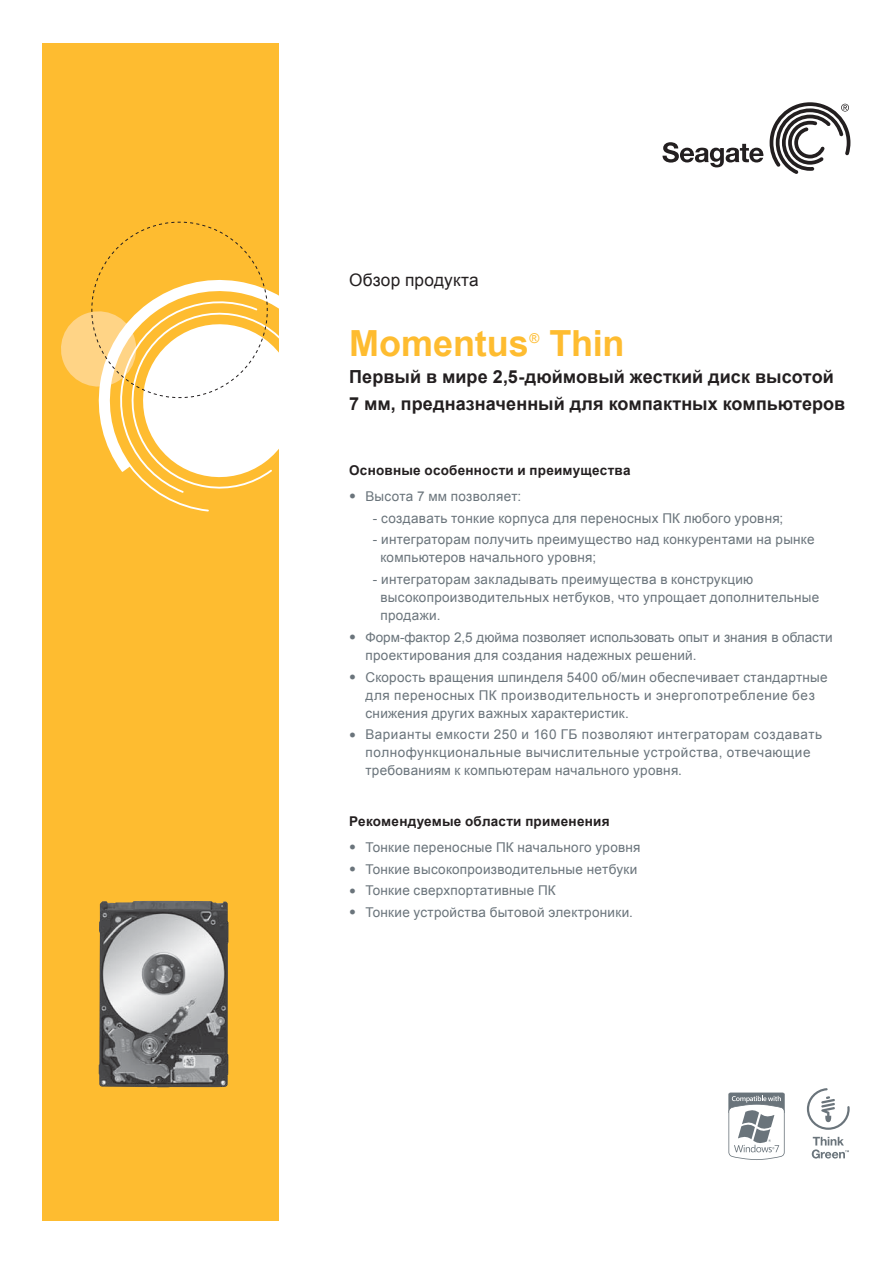
<style>
.page{position:relative;width:893px;height:1263px;background:#fff}
.page>*{position:absolute;margin:0;border:0;box-sizing:border-box;transform-origin:0 0}
.t1{font:700 36px "Arial";letter-spacing:-.005em;color:#febc30}
.t2{font:700 18px/27px "Arial";letter-spacing:.005em;color:#231f20}
.t3{font:17.25px "Arial";letter-spacing:.01em;color:#231f20}
.t4{font:13.5px/18px "Arial";letter-spacing:.02em;color:#6a747b}
.t5{font:13.5px/18px "Arial";color:#6a747b}
.t6{font:700 13.5px "Arial";letter-spacing:.015em;color:#231f20}
.t7{font:13.5px "Arial";color:#febc30}
.s1{font-size:19.5px}
</style>
<div class="page">
<div style="left:43px;top:43px;width:236px;height:1177px;background:#febc30"></div>
<img style="left:99px;top:901px;width:130px;height:186px">
<svg style="left:807px;top:1088px;width:43px;height:42px"></svg>
<svg style="left:812px;top:1137px;width:37px;height:21px"></svg>
<svg style="left:728px;top:1092px;width:57px;height:68px"></svg>
<svg style="left:61px;top:221px;width:218px;height:272px"></svg>
<svg style="left:662px;top:142px;width:102px;height:25px"></svg>
<svg style="left:770px;top:102px;width:80px;height:72px"></svg>
<p class="t3" style="left:349px;top:268px;width:131px">Обзор продукта</p>
<h1 class="t1" style="left:349px;top:320px;width:181px">Momentus</h1>
<p class="t7" style="left:529px;top:329px;width:11px">®</p>
<h1 class="t1" style="left:549px;top:320px;width:77px">Thin</h1>
<h2 class="t2" style="left:349px;top:364px;width:497px">Первый в мире 2,5-дюймовый жесткий диск высотой<br>7 мм, предназначенный для компактных компьютеров</h2>
<p class="t6" style="left:349px;top:462px;width:283px">Основные особенности и преимущества</p>
<p class="t4" style="left:349px;top:487px;width:174px"><span class="s1">•</span> Высота 7 мм позволяет:</p>
<p class="t4" style="left:373px;top:509px;width:412px">- создавать тонкие корпуса для переносных ПК любого уровня;</p>
<p class="t4" style="left:380px;top:531px;width:435px;text-indent:-8px">- интеграторам получить преимущество над конкурентами на рынке компьютеров начального уровня;</p>
<p class="t4" style="left:380px;top:570px;width:440px;text-indent:-8px">- интеграторам закладывать преимущества в конструкцию высокопроизводительных нетбуков, что упрощает дополнительные продажи.</p>
<p class="t5" style="left:365px;top:628px;width:469px;text-indent:-16px"><span class="s1">•</span> Форм-фактор 2,5 дюйма позволяет использовать опыт и знания в области проектирования для создания надежных решений.</p>
<p class="t4" style="left:365px;top:668px;width:464px;text-indent:-16px"><span class="s1">•</span> Скорость вращения шпинделя 5400 об/мин обеспечивает стандартные для переносных ПК производительность и энергопотребление без снижения других важных характеристик.</p>
<p class="t4" style="left:365px;top:726px;width:458px;text-indent:-16px"><span class="s1">•</span> Варианты емкости 250 и 160 ГБ позволяют интеграторам создавать полнофункциональные вычислительные устройства, отвечающие требованиям к компьютерам начального уровня.</p>
<p class="t6" style="left:349px;top:813px;width:262px">Рекомендуемые области применения</p>
<p class="t4" style="left:349px;top:838px;width:293px"><span class="s1">•</span> Тонкие переносные ПК начального уровня</p>
<p class="t4" style="left:349px;top:860px;width:290px"><span class="s1">•</span> Тонкие высокопроизводительные нетбуки</p>
<p class="t4" style="left:349px;top:882px;width:208px"><span class="s1">•</span> Тонкие сверхпортативные ПК</p>
<p class="t4" style="left:349px;top:903px;width:285px"><span class="s1">•</span> Тонкие устройства бытовой электроники.</p>
</div>
